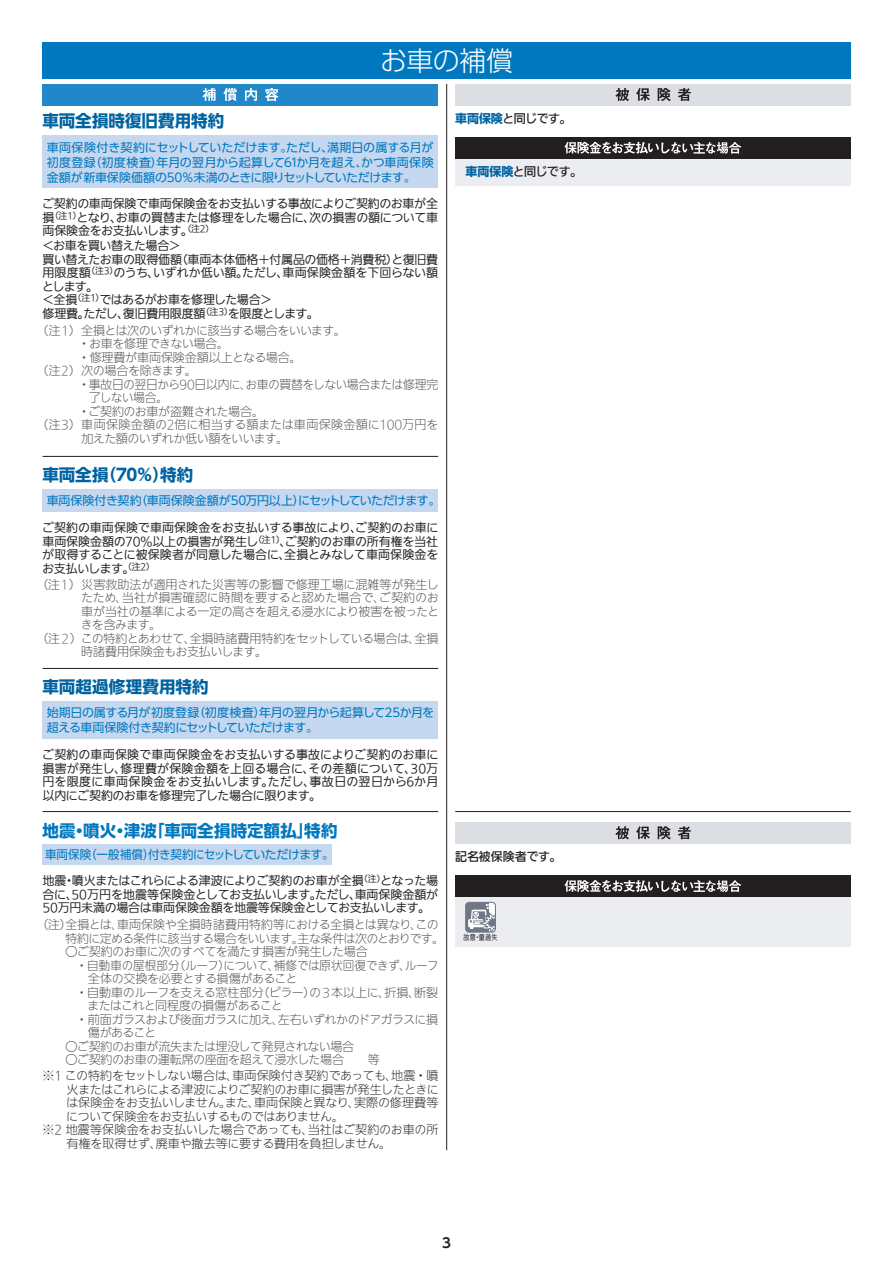
<style>
.page{position:relative;width:893px;height:1263px;background:#fff}
.page>*{position:absolute;margin:0;border:0;box-sizing:border-box;transform-origin:0 0}
.t1{font:27px "UD Shin Go Pro Light 90 pv RKSJ H";letter-spacing:-.02em;color:#fff}
.t2{font:16.5px "UD Shin Go Pro Bold 90 pv RKSJ H";letter-spacing:.01em;color:#0063a1}
.t3{font:16.5px "UD Shin Go Pro Bold 90 pv RKSJ H";letter-spacing:.005em;color:#0078c0}
.t4{font:13.5px "UD Shin Go NT Pro De Bold 90 pv RKSJ H";color:#231f20}
.t5{font:12px/13.5px "Iwa UD Go Hon Pro Th 90 pv RKSJ H";letter-spacing:-.02em;color:#231f20;text-align:justify}
.t6{font:12px/13.5px "Iwa UD Go Hon Pro Lt 90 pv RKSJ H";letter-spacing:-.03em;color:#4b4c4d;text-align:justify}
.t7{font:12px/15px "UD Shin Go Pro Regular 90 pv RKSJ H";letter-spacing:-.035em;color:#0078c0;text-align:justify}
.t8{font:12px "Iwa UD Go Hon Pro Lt 90 pv RKSJ H";letter-spacing:-.02em;color:#231f20}
.t9{font:12px "Iwa UD Go Hon Pro Lt 90 pv RKSJ H";letter-spacing:-.045em;color:#231f20}
.t10{font:12px "Iwa UD Go Hon Pro Lt 90 pv RKSJ H";color:#4b4c4d}
.t11{font:12px "Iwa UD Go Hon Pro Lt 90 pv RKSJ H";letter-spacing:.005em;color:#4b4c4d}
.t12{font:12px "UD Shin Go Pro Regular 90 pv RKSJ H";letter-spacing:-.035em;color:#0078c0;scale:.96 1}
.t13{font:12px "Iwa UD Go Hon Pro Md 90 pv RKSJ H";letter-spacing:-.025em;color:#231f20}
.t14{font:12px "Iwa UD Go Hon Pro Lt 90 pv RKSJ H";letter-spacing:-.005em;color:#4b4c4d}
.t15{font:12px "Iwa UD Go Hon Pro Lt 90 pv RKSJ H";letter-spacing:-.055em;color:#4b4c4d}
.t16{font:12px "Iwa UD Go Hon Pro Md 90 pv RKSJ H";letter-spacing:-.005em;color:#231f20}
.t17{font:7.5px "Iwa UD Go Hon Pro Th 90 pv RKSJ H";color:#231f20;scale:.8 1}
.s1{font-family:"UD Shin Go Pro Bold 90 pv RKSJ H";color:#0063a1}
</style>
<div class="page">
<div style="left:455px;top:137px;width:395px;height:48px;background:#ebedf1"></div>
<div style="left:455px;top:875px;width:395px;height:72px;background:#ebedf1"></div>
<div style="left:455px;top:137px;width:395px;height:21px;background:#231f20"></div>
<div style="left:455px;top:822px;width:395px;height:21px;background:#dbdee3"></div>
<div style="left:455px;top:84px;width:395px;height:21px;background:#dbdee3"></div>
<div style="left:455px;top:875px;width:395px;height:22px;background:#231f20"></div>
<div style="left:43px;top:135px;width:395px;height:53px;background:#c6d8ef"></div>
<div style="left:43px;top:489px;width:395px;height:23px;background:#c6d8ef"></div>
<div style="left:43px;top:701px;width:395px;height:38px;background:#c6d8ef"></div>
<div style="left:43px;top:845px;width:289px;height:20px;background:#c6d8ef"></div>
<hr style="left:43px;top:456px;width:395px;height:1px;background:#231f20">
<hr style="left:43px;top:668px;width:395px;height:1px;background:#231f20">
<hr style="left:43px;top:811px;width:395px;height:1px;background:#231f20">
<hr style="left:455px;top:811px;width:395px;height:1px;background:#231f20">
<div style="left:43px;top:43px;width:807px;height:36px;background:#0078c0"></div>
<hr style="left:446px;top:84px;width:1px;height:1066px;background:#231f20">
<div style="left:465px;top:902px;width:30px;height:30px;background:#6f7786;border-radius:3px"></div>
<div style="left:489px;top:902px;width:6px;height:30px;background:#c4c8cf"></div>
<svg style="left:469px;top:904px;width:25px;height:27px"></svg>
<div style="left:465px;top:902px;width:31px;height:31px;border:1px solid #6f7786;border-radius:3px"></div>
<div style="left:43px;top:84px;width:395px;height:21px;background:#2088c9"></div>
<svg style="left:202px;top:88px;width:14px;height:13px"></svg>
<svg style="left:223px;top:88px;width:14px;height:13px"></svg>
<svg style="left:245px;top:88px;width:12px;height:13px"></svg>
<svg style="left:265px;top:88px;width:13px;height:13px"></svg>
<svg style="left:564px;top:142px;width:177px;height:12px"></svg>
<svg style="left:564px;top:880px;width:177px;height:12px"></svg>
<svg style="left:615px;top:826px;width:14px;height:13px"></svg>
<svg style="left:636px;top:826px;width:14px;height:13px"></svg>
<svg style="left:657px;top:826px;width:14px;height:13px"></svg>
<svg style="left:678px;top:826px;width:12px;height:13px"></svg>
<svg style="left:615px;top:88px;width:14px;height:13px"></svg>
<svg style="left:636px;top:88px;width:14px;height:13px"></svg>
<svg style="left:657px;top:88px;width:14px;height:13px"></svg>
<svg style="left:678px;top:88px;width:12px;height:13px"></svg>
<h2 class="t2" style="left:42px;top:115px;width:183px">車両全損時復旧費用特約</h2>
<h1 class="t1" style="left:380px;top:51px;width:134px">お車の補償</h1>
<p class="t13" style="left:455px;top:114px;width:118px"><span class="s1">車両保険</span>と同じです。</p>
<p class="t7" style="left:47px;top:142px;width:388px">車両保険付き契約にセットしていただけます。ただし、満期日の属する月が初度登録（初度検査）年月の翌月から起算して61か月を超え、かつ車両保険金額が新車保険価額の50％未満のときに限りセットしていただけます。</p>
<p class="t5" style="left:42px;top:199px;width:397px">ご契約の車両保険で車両保険金をお支払いする事故によりご契約のお車が全損<sup>（注1）</sup>となり、お車の買替または修理をした場合に、次の損害の額について車両保険金をお支払いします。<sup>（注2）</sup></p>
<p class="t5" style="left:42px;top:241px;width:398px;text-align:left">＜お車を買い替えた場合＞<br>買い替えたお車の取得価額（車両本体価格＋付属品の価格＋消費税）と復旧費用限度額<sup>（注3）</sup>のうち、いずれか低い額。ただし、車両保険金額を下回らない額とします。<br>＜全損<sup>（注1）</sup>ではあるがお車を修理した場合＞<br>修理費。ただし、復旧費用限度額<sup>（注3）</sup>を限度とします。</p>
<p class="t6" style="left:36px;top:325px;width:311px">（注1）全損とは次のいずれかに該当する場合をいいます。</p>
<p class="t6" style="left:78px;top:339px;width:153px">・お車を修理できない場合。</p>
<p class="t14" style="left:78px;top:353px;width:225px">・修理費が車両保険金額以上となる場合。</p>
<p class="t6" style="left:36px;top:366px;width:162px">（注2）次の場合を除きます。</p>
<p class="t6" style="left:78px;top:379px;width:361px">・事故日の翌日から90日以内に、お車の買替をしない場合または修理完</p>
<p class="t6" style="left:89px;top:393px;width:81px">了しない場合。</p>
<p class="t6" style="left:78px;top:406px;width:187px">・ご契約のお車が盗難された場合。</p>
<p class="t10" style="left:36px;top:420px;width:403px">（注3）車両保険金額の2倍に相当する額または車両保険金額に100万円を</p>
<p class="t6" style="left:81px;top:433px;width:209px">加えた額のいずれか低い額をいいます。</p>
<h2 class="t2" style="left:42px;top:469px;width:152px">車両全損（70％）特約</h2>
<p class="t7" style="left:47px;top:495px;width:395px">車両保険付き契約（車両保険金額が50万円以上）にセットしていただけます。</p>
<p class="t5" style="left:42px;top:523px;width:398px">ご契約の車両保険で車両保険金をお支払いする事故により、ご契約のお車に車両保険金額の70％以上の損害が発生し<sup>（注1）</sup>、ご契約のお車の所有権を当社が取得することに被保険者が同意した場合に、全損とみなして車両保険金をお支払いします。<sup>（注2）</sup></p>
<p class="t11" style="left:36px;top:580px;width:404px">（注１）災害救助法が適用された災害等の影響で修理工場に混雑等が発生し</p>
<p class="t6" style="left:81px;top:593px;width:360px">たため、当社が損害確認に時間を要すると認めた場合で、ご契約のお車が当社の基準による一定の高さを超える浸水により被害を被ったときを含みます。</p>
<p class="t6" style="left:81px;top:647px;width:188px">時諸費用保険金もお支払いします。</p>
<p class="t6" style="left:36px;top:633px;width:403px">（注２）この特約とあわせて、全損時諸費用特約をセットしている場合は、全損</p>
<h2 class="t2" style="left:42px;top:681px;width:168px">車両超過修理費用特約</h2>
<p class="t7" style="left:47px;top:707px;width:389px">始期日の属する月が初度登録（初度検査）年月の翌月から起算して25か月を超える車両保険付き契約にセットしていただけます。</p>
<p class="t5" style="left:42px;top:750px;width:398px">ご契約の車両保険で車両保険金をお支払いする事故によりご契約のお車に損害が発生し、修理費が保険金額を上回る場合に、その差額について、30万円を限度に車両保険金をお支払いします。ただし、事故日の翌日から6か月以内にご契約のお車を修理完了した場合に限ります。</p>
<h2 class="t3" style="left:42px;top:824px;width:296px">地震・噴火・津波「車両全損時定額払」特約</h2>
<p class="t12" style="left:45px;top:850px;width:302px">車両保険（一般補償）付き契約にセットしていただけます。</p>
<p class="t5" style="left:42px;top:875px;width:397px">地震・噴火またはこれらによる津波によりご契約のお車が全損<sup>（注）</sup>となった場合に、50万円を地震等保険金としてお支払いします。ただし、車両保険金額が50万円未満の場合は車両保険金額を地震等保険金としてお支払いします。</p>
<p class="t6" style="left:65px;top:920px;width:380px;text-indent:-29px">（注）全損とは、車両保険や全損時諸費用特約等における全損とは異なり、この特約に定める条件に該当する場合をいいます。主な条件は次のとおりです。</p>
<p class="t6" style="left:65px;top:947px;width:304px">○ご契約のお車に次のすべてを満たす損害が発生した場合</p>
<p class="t6" style="left:76px;top:960px;width:364px">・自動車の屋根部分（ルーフ）について、補修では原状回復できず、ルーフ</p>
<p class="t6" style="left:88px;top:974px;width:211px">全体の交換を必要とする損傷があること</p>
<p class="t6" style="left:76px;top:987px;width:364px">・自動車のルーフを支える窓柱部分（ピラー）の３本以上に、折損、断裂</p>
<p class="t15" style="left:88px;top:1001px;width:197px">またはこれと同程度の損傷があること</p>
<p class="t6" style="left:76px;top:1014px;width:364px">・前面ガラスおよび後面ガラスに加え、左右いずれかのドアガラスに損</p>
<p class="t6" style="left:88px;top:1028px;width:70px">傷があること</p>
<p class="t6" style="left:65px;top:1041px;width:290px">○ご契約のお車が流失または埋没して発見されない場合</p>
<p class="t6" style="left:65px;top:1055px;width:316px">○ご契約のお車の運転席の座面を超えて浸水した場合　　等</p>
<p class="t8" style="left:43px;top:1071px;width:397px">※1 この特約をセットしない場合は、車両保険付き契約であっても、地震・噴</p>
<p class="t9" style="left:67px;top:1085px;width:373px">火またはこれらによる津波によりご契約のお車に損害が発生したときに</p>
<p class="t8" style="left:66px;top:1098px;width:373px">は保険金をお支払いしません。また、車両保険と異なり、実際の修理費等</p>
<p class="t9" style="left:66px;top:1112px;width:279px">について保険金をお支払いするものではありません。</p>
<p class="t8" style="left:43px;top:1125px;width:397px">※2 地震等保険金をお支払いした場合であっても、当社はご契約のお車の所</p>
<p class="t8" style="left:67px;top:1139px;width:326px">有権を取得せず、廃車や撤去等に要する費用を負担しません。</p>
<p class="t13" style="left:465px;top:167px;width:118px"><span class="s1">車両保険</span>と同じです。</p>
<p class="t16" style="left:455px;top:852px;width:108px">記名被保険者です。</p>
<p class="t17" style="left:463px;top:935px;width:44px">故意・重過失</p>
<p class="t4" style="left:442px;top:1238px;width:10px">3</p>
</div>
